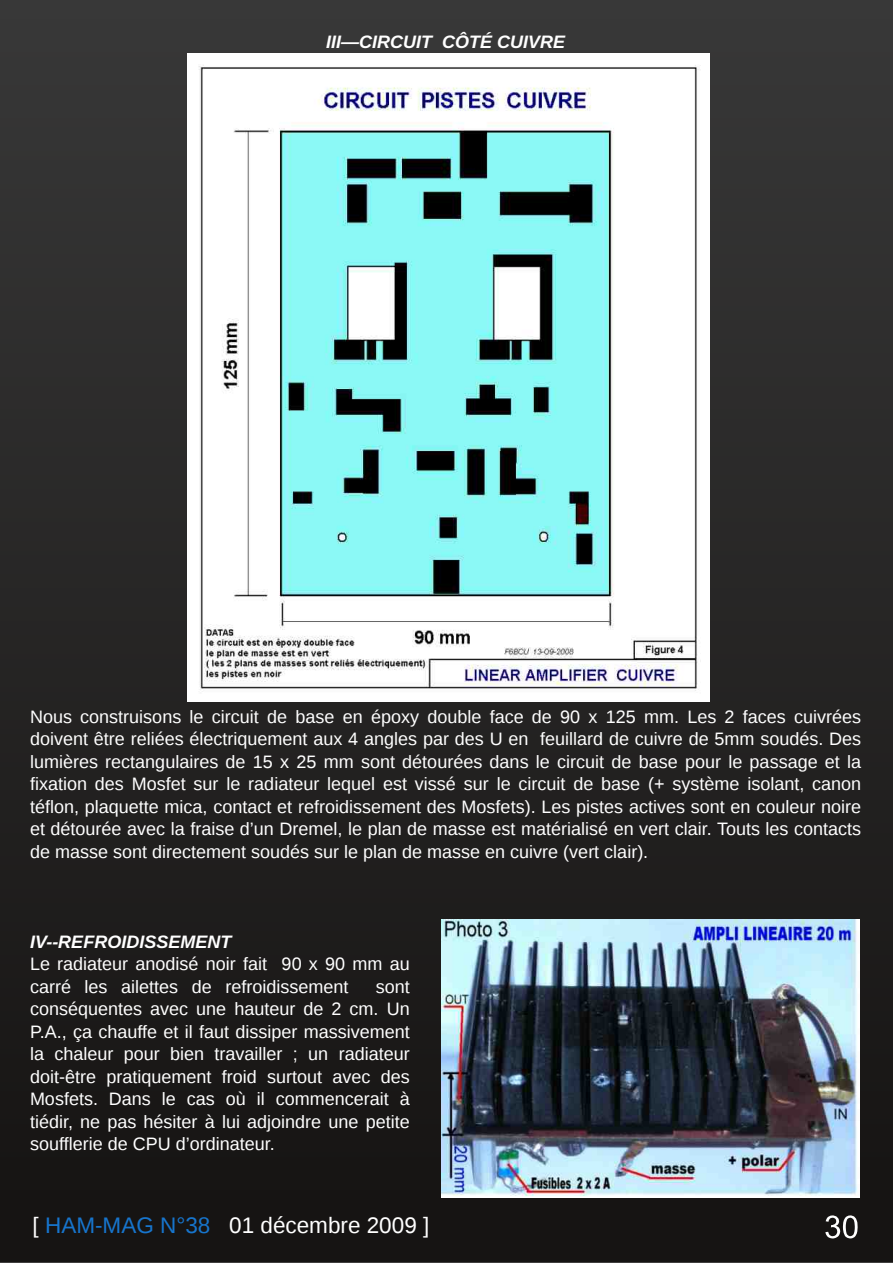
<style>
.page{position:relative;width:893px;height:1263px;background:#fff}
.page>*{position:absolute;margin:0;border:0;box-sizing:border-box;transform-origin:0 0}
.t1{font:22.5px "Liberation Sans";color:#fff}
.t2{font:18px/22.5px "Liberation Sans";color:#fff;text-align:justify}
.t3{font:italic 700 18px "Liberation Sans";color:#fff}
.s1{color:#1775cd}
</style>
<div class="page">
<div style="left:0;top:1198px;width:892px;height:64px;background:#161413"></div>
<div style="left:0;top:1197px;width:893px;height:66px;border:2px solid #161413"></div>
<svg style="left:825px;top:1215px;width:33px;height:23px"></svg>
<div style="left:0;top:0;width:892px;height:1199px;background:linear-gradient(to bottom,#383838,#161413)"></div>
<img style="left:187px;top:53px;width:522px;height:648px">
<img style="left:442px;top:919px;width:417px;height:279px">
<p class="t3" style="left:326px;top:31px;width:240px">III—CIRCUIT CÔTÉ CUIVRE</p>
<p class="t2" style="left:30px;top:705px;width:833px">Nous construisons le circuit de base en époxy double face de 90 x 125 mm. Les 2 faces cuivrées doivent être reliées électriquement aux 4 angles par des U en feuillard de cuivre de 5mm soudés. Des lumières rectangulaires de 15 x 25 mm sont détourées dans le circuit de base pour le passage et la fixation des Mosfet sur le radiateur lequel est vissé sur le circuit de base (+ système isolant, canon téflon, plaquette mica, contact et refroidissement des Mosfets). Les pistes actives sont en couleur noire et détourée avec la fraise d’un Dremel, le plan de masse est matérialisé en vert clair. Touts les contacts de masse sont directement soudés sur le plan de masse en cuivre (vert clair).</p>
<p class="t3" style="left:30px;top:931px;width:203px">IV--REFROIDISSEMENT</p>
<p class="t2" style="left:30px;top:953px;width:381px">Le radiateur anodisé noir fait 90 x 90 mm au carré les ailettes de refroidissement</p>
<p class="t2" style="left:30px;top:975px;width:381px;text-indent:346px">sont conséquentes avec une hauteur de 2 cm. Un P.A., ça chauffe et il faut dissiper massivement la chaleur pour bien travailler ; un radiateur doit-être pratiquement froid surtout avec des Mosfets. Dans le cas où il commencerait à tiédir, ne pas hésiter à lui adjoindre une petite soufflerie de CPU d’ordinateur.</p>
<p class="t1" style="left:33px;top:1212px;width:398px">[ <span class="s1">HAM-MAG N°38</span> 01 décembre 2009 ]</p>
</div>
